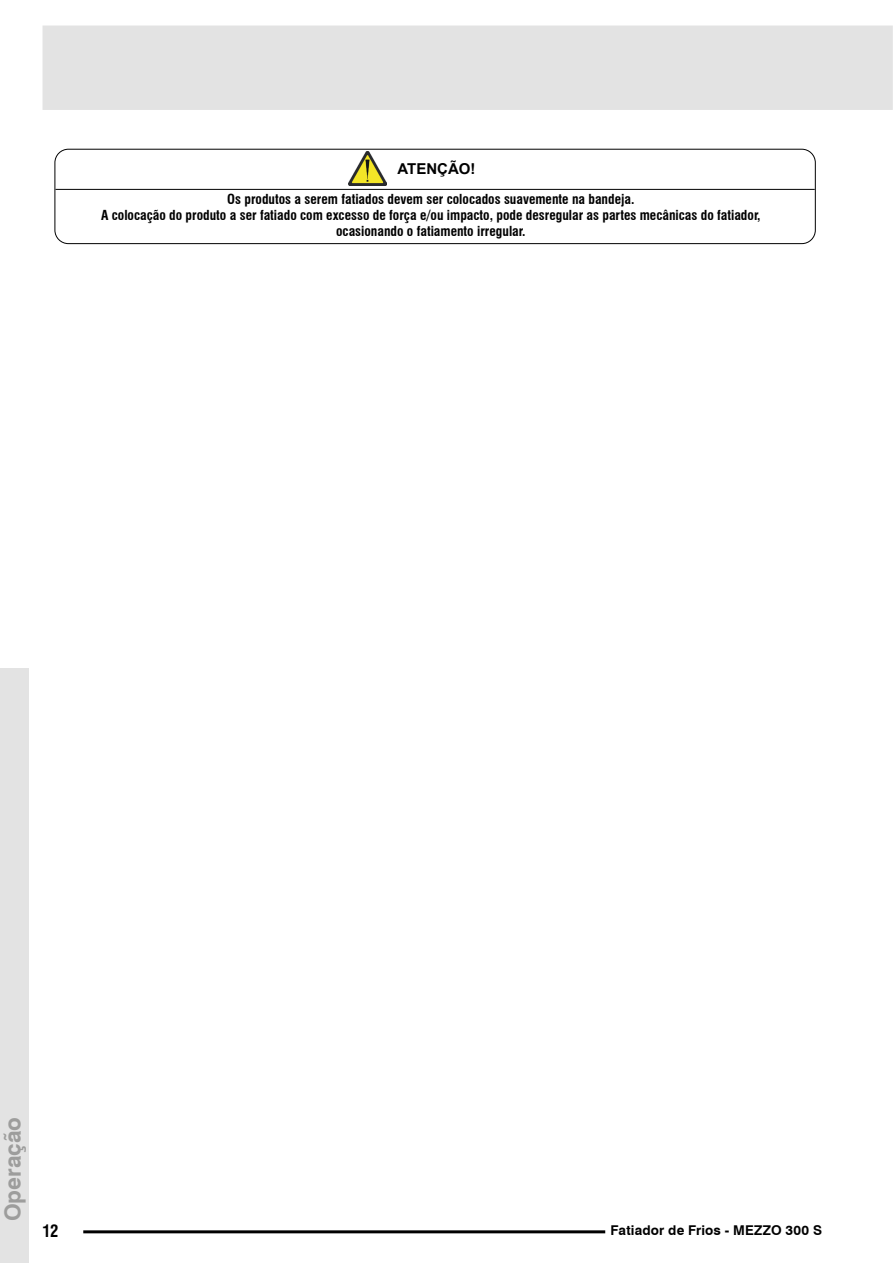
<style>
.page{position:relative;width:893px;height:1263px;background:#fff}
.page>*{position:absolute;margin:0;border:0;box-sizing:border-box;transform-origin:0 0}
.t1{font:700 22.5px "Swiss 721 BT";color:#9d9d9c}
.t2{font:700 condensed 16.5px "Swiss 721 BT";color:#000}
.t3{font:700 15px "Arial";color:#000}
.t4{font:700 condensed 13.5px/15.8px "Swiss 721 BT";color:#000;text-align:center}
.t5{font:700 13.5px "Swiss 721 BT";letter-spacing:.01em;color:#000}
</style>
<div class="page">
<div style="left:43px;top:26px;width:850px;height:84px;background:#e3e3e3"></div>
<hr style="left:83px;top:1230px;width:522px;height:3px;background:#000">
<div style="left:0;top:668px;width:29px;height:595px;background:#e3e3e3"></div>
<div style="left:55px;top:149px;width:761px;height:95px;border:1px solid #000;border-radius:14px"></div>
<hr style="left:55px;top:189px;width:760px;height:1px;background:#000">
<img style="left:348px;top:152px;width:39px;height:34px">
<p class="t3" style="left:397px;top:158px;width:80px">ATENÇÃO!</p>
<p class="t4" style="left:101px;top:191px;width:661px">Os produtos a serem fatiados devem ser colocados suavemente na bandeja.<br>A colocação do produto a ser fatiado com excesso de força e/ou impacto, pode desregular as partes mecânicas do fatiador, ocasionando o fatiamento irregular.</p>
<h1 class="t1" style="left:-1px;top:1221px;width:106px;rotate:-90deg">Operação</h1>
<p class="t2" style="left:43px;top:1221px;width:17px">12</p>
<p class="t5" style="left:611px;top:1222px;width:213px">Fatiador de Frios - MEZZO 300 S</p>
</div>
